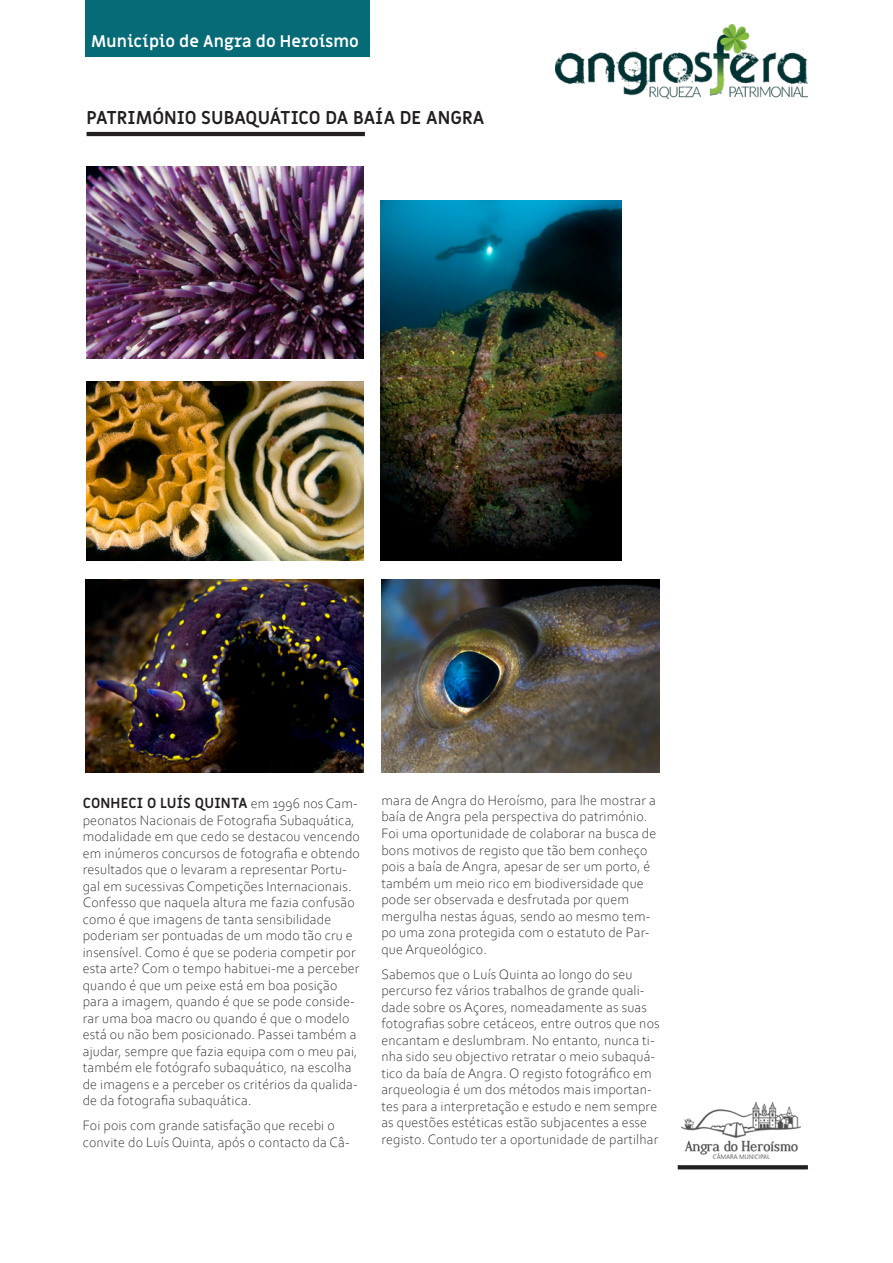
<style>
.page{position:relative;width:893px;height:1263px;background:#fff}
.page>*{position:absolute;margin:0;border:0;box-sizing:border-box;transform-origin:0 0}
.tit-peq{font:700 18.15px "Miriam Libre";color:#231f20}
.t1{font:700 16.5px "Miriam Libre";color:#fff}
.txt{font:300 14.25px/16.5px "Corbel";letter-spacing:.01em;color:#231f20}
.s1{font-family:"Miriam Libre";font-weight:700}
</style>
<div class="page">
<img style="left:556px;top:24px;width:252px;height:74px">
<div style="left:85px;top:0;width:284px;height:57px;background:#076a77"></div>
<img style="left:682px;top:1103px;width:119px;height:56px">
<svg style="left:678px;top:1165px;width:130px;height:4px"></svg>
<img style="left:381px;top:580px;width:279px;height:192px">
<img style="left:87px;top:382px;width:276px;height:178px">
<img style="left:87px;top:166px;width:276px;height:193px">
<hr style="left:87px;top:132px;width:278px;height:4px;background:#231f20">
<img style="left:381px;top:200px;width:241px;height:360px">
<img style="left:85px;top:580px;width:278px;height:192px">
<p class="t1" style="left:91px;top:31px;width:269px">Município de Angra do Heroísmo</p>
<p class="tit-peq" style="left:87px;top:107px;width:399px">PATRIMÓNIO SUBAQUÁTICO DA BAÍA DE ANGRA</p>
<p class="txt" style="left:83px;top:795px;width:279px"><span class="s1">CONHECI O LUÍS QUINTA</span> em 1996 nos Cam&shy;peonatos Nacionais de Fotografia Subaquática, modalidade em que cedo se destacou vencendo em inúmeros concursos de fotografia e obtendo resultados que o levaram a representar Portu&shy;gal em sucessivas Competições Internacionais.<br>Confesso que naquela altura me fazia confusão como é que imagens de tanta sensibilidade poderiam ser pontuadas de um modo tão cru e insensível. Como é que se poderia competir por esta arte? Com o tempo habituei-me a perceber quando é que um peixe está em boa posição para a imagem, quando é que se pode conside&shy;rar uma boa macro ou quando é que o modelo está ou não bem posicionado. Passei também a ajudar, sempre que fazia equipa com o meu pai, também ele fotógrafo subaquático, na escolha de imagens e a perceber os critérios da qualida&shy;de da fotografia subaquática.</p>
<p class="txt" style="left:83px;top:1117px;width:269px">Foi pois com grande satisfação que recebi o convite do Luís Quinta, após o contacto da Câ-</p>
<p class="txt" style="left:381px;top:791px;width:276px">mara de Angra do Heroísmo, para lhe mostrar a baía de Angra pela perspectiva do património.<br>Foi uma oportunidade de colaborar na busca de bons motivos de registo que tão bem conheço pois a baía de Angra, apesar de ser um porto, é também um meio rico em biodiversidade que pode ser observada e desfrutada por quem mergulha nestas águas, sendo ao mesmo tem&shy;po uma zona protegida com o estatuto de Par&shy;que Arqueológico.</p>
<p class="txt" style="left:381px;top:965px;width:280px">Sabemos que o Luís Quinta ao longo do seu percurso fez vários trabalhos de grande quali&shy;dade sobre os Açores, nomeadamente as suas fotografias sobre cetáceos, entre outros que nos encantam e deslumbram. No entanto, nunca ti&shy;nha sido seu objectivo retratar o meio subaquá&shy;tico da baía de Angra. O registo fotográfico em arqueologia é um dos métodos mais importan&shy;tes para a interpretação e estudo e nem sempre as questões estéticas estão subjacentes a esse registo. Contudo ter a oportunidade de partilhar</p>
</div>
